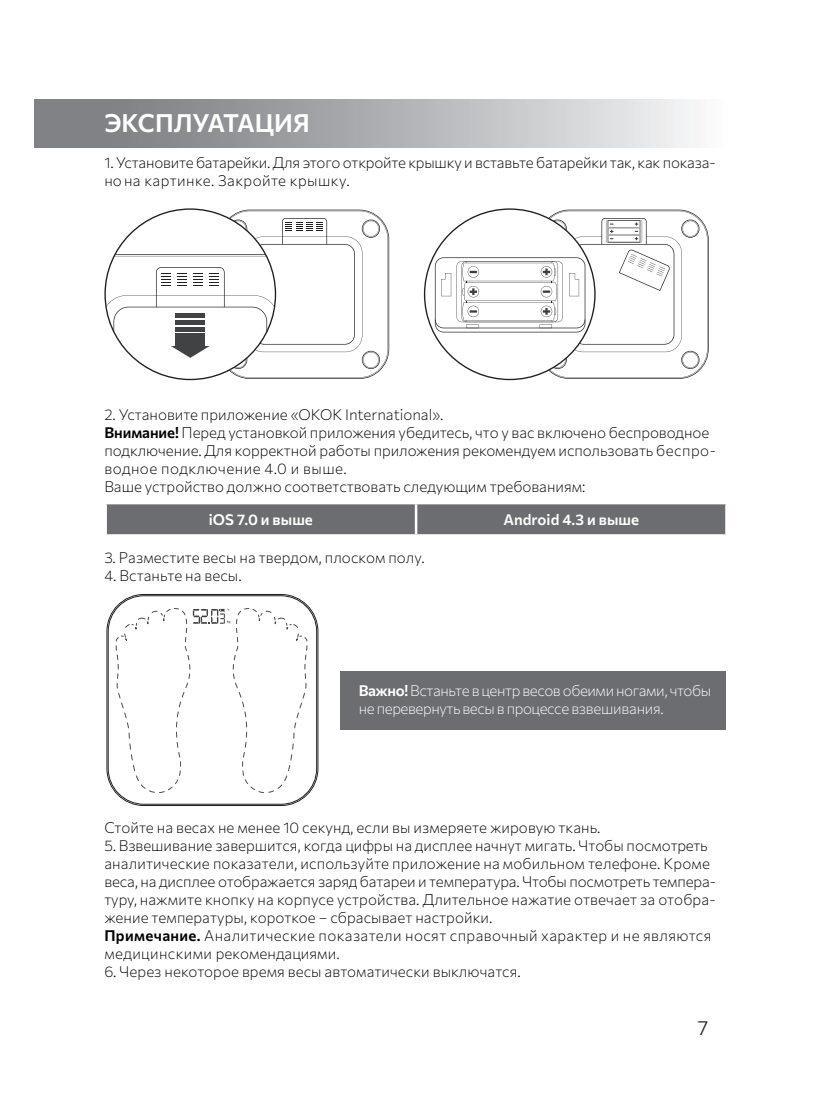
<style>
.page{position:relative;width:815px;height:1120px;background:#fff}
.page>*{position:absolute;margin:0;border:0;box-sizing:border-box;transform-origin:0 0}
.t1{font:600 25px "Commissioner";color:#fff}
.t2{font:300 20px "Commissioner";color:#231f20}
.t3{font:200 15px/18px "Commissioner";color:#010104}
.t4{font:200 15px/18px "Commissioner";letter-spacing:.025em;color:#010104}
.t5{font:200 15px/18px "Commissioner";letter-spacing:-.03em;color:#fff}
.t6{font:600 15px "Commissioner";letter-spacing:.005em;color:#fff}
.s1{font-weight:600}
</style>
<div class="page">
<div style="left:340px;top:671px;width:385px;height:58px;background:#6c6d70"></div>
<div style="left:35px;top:99px;width:743px;height:48px;background:linear-gradient(to right,#6e7175,#fff)"></div>
<div style="left:107px;top:504px;width:618px;height:30px;background:#6c6d70"></div>
<hr style="left:415px;top:504px;width:2px;height:30px;background:#fff">
<svg style="left:104px;top:208px;width:285px;height:172px"></svg>
<svg style="left:424px;top:208px;width:285px;height:172px"></svg>
<div style="left:106px;top:594px;width:212px;height:212px;border:1px solid #231f20;border-radius:37px"></div>
<div style="left:108px;top:595px;width:209px;height:209px;border:1px solid #231f20;border-radius:36px"></div>
<svg style="left:115px;top:607px;width:193px;height:186px"></svg>
<p class="t1" style="left:104px;top:103px;width:207px">ЭКСПЛУАТАЦИЯ</p>
<p class="t3" style="left:104px;top:152px;width:613px">1. Установите батарейки. Для этого откройте крышку и вставьте батарейки так, как показа&shy;но на картинке. Закройте крышку.</p>
<p class="t3" style="left:104px;top:404px;width:341px">2. Установите приложение «OKOK International».</p>
<p class="t3" style="left:104px;top:422px;width:613px"><span class="s1">Внимание!</span> Перед установкой приложения убедитесь, что у вас включено беспроводное подключение. Для корректной работы приложения рекомендуем использовать беспро&shy;водное подключение 4.0 и выше.<br>Ваше устройство должно соответствовать следующим требованиям:</p>
<p class="t6" style="left:209px;top:508px;width:106px">iOS 7.0 и выше</p>
<p class="t6" style="left:503px;top:508px;width:137px">Android 4.3 и выше</p>
<p class="t3" style="left:104px;top:547px;width:322px">3. Разместите весы на твердом, плоском полу.</p>
<p class="t3" style="left:104px;top:565px;width:139px">4. Встаньте на весы.</p>
<p class="t5" style="left:359px;top:680px;width:354px"><span class="s1">Важно!</span> Встаньте в центр весов обеими ногами, чтобы не перевернуть весы в процессе взвешивания.</p>
<p class="t3" style="left:104px;top:817px;width:498px">Стойте на весах не менее 10 секунд, если вы измеряете жировую ткань.</p>
<p class="t3" style="left:104px;top:835px;width:613px">5. Взвешивание завершится, когда цифры на дисплее начнут мигать. Чтобы посмотреть аналитические показатели, используйте приложение на мобильном телефоне. Кроме веса, на дисплее отображается заряд батареи и температура. Чтобы посмотреть темпера&shy;туру, нажмите кнопку на корпусе устройства. Длительное нажатие отвечает за отобра&shy;жение температуры, короткое – сбрасывает настройки.</p>
<p class="t4" style="left:104px;top:925px;width:609px"><span class="s1">Примечание.</span> Аналитические показатели носят справочный характер и не являются медицинскими рекомендациями.</p>
<p class="t3" style="left:104px;top:961px;width:418px">6. Через некоторое время весы автоматически выключатся.</p>
<h2 class="t2" style="left:698px;top:1012px;width:12px">7</h2>
</div>
